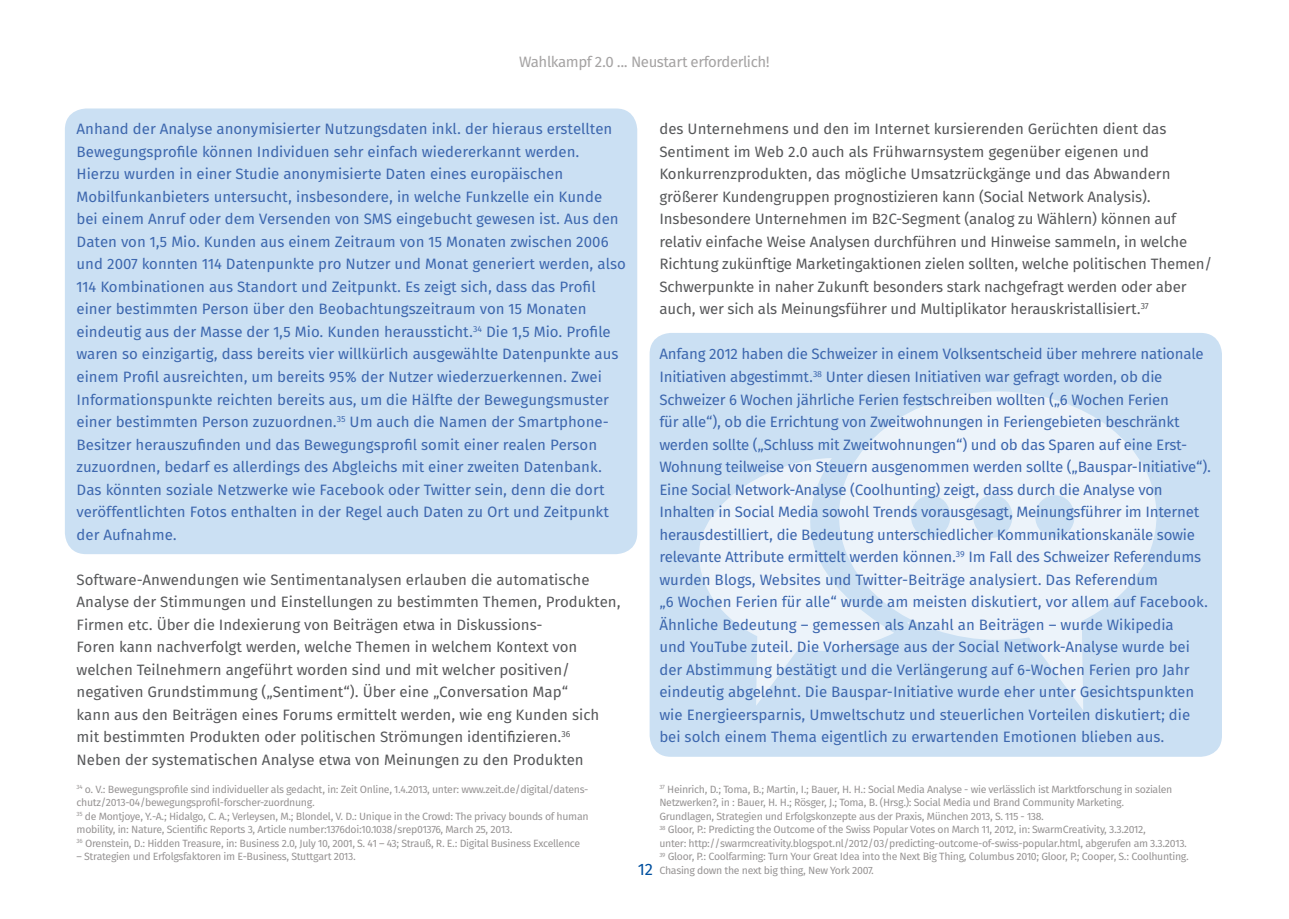
<style>
.page{position:relative;width:1289px;height:919px;background:#fff}
.page>*{position:absolute;margin:0;border:0;box-sizing:border-box;transform-origin:0 0}
.t1{font:15px/22.5px "Fira Sans OT";color:#3d67ae}
.t2{font:15px/22.5px "Fira Sans OT";color:#57585a}
.t3{font:15px "Fira Sans OT";letter-spacing:-.03em;color:#a5a3a3}
.t4{font:10.5px/13.5px "Fira Sans OT";letter-spacing:-.03em;color:#979494}
.s1{font-size:16.5px;color:#01509f}
</style>
<div class="page">
<div style="left:649px;top:333px;width:572px;height:423px;background:#cbe0f3;border-radius:21px"></div>
<svg style="left:699px;top:391px;width:457px;height:319px;fill:#ecf3fa"></svg>
<div style="left:911px;top:495px;width:39px;height:42px;background:#cbe0f3;border-radius:50%"></div>
<div style="left:973px;top:495px;width:39px;height:42px;background:#cbe0f3;border-radius:50%"></div>
<div style="left:1035px;top:495px;width:39px;height:42px;background:#cbe0f3;border-radius:50%"></div>
<div style="left:65px;top:108px;width:572px;height:446px;background:#cbe0f3;border-radius:21px"></div>
<p class="t3" style="left:519px;top:51px;width:252px">Wahlkampf 2.0 ... Neustart erforderlich!</p>
<p class="t1" style="left:77px;top:119px;width:551px">Anhand der Analyse anonymisierter Nutzungsdaten inkl. der hieraus erstellten Bewegungsprofile können Individuen sehr einfach wiedererkannt werden.<br>Hierzu wurden in einer Studie anonymisierte Daten eines europäischen Mobilfunkanbieters untersucht, insbesondere, in welche Funkzelle ein Kunde bei einem Anruf oder dem Versenden von SMS eingebucht gewesen ist. Aus den Daten von 1,5 Mio. Kunden aus einem Zeitraum von 15 Monaten zwischen 2006 und 2007 konnten 114 Datenpunkte pro Nutzer und Monat generiert werden, also 114 Kombinationen aus Standort und Zeitpunkt. Es zeigt sich, dass das Profil einer bestimmten Person über den Beobachtungszeitraum von 15 Monaten eindeutig aus der Masse der 1,5 Mio. Kunden heraussticht.<sup>34</sup> Die 1,5 Mio. Profile waren so einzigartig, dass bereits vier willkürlich ausgewählte Datenpunkte aus einem Profil ausreichten, um bereits 95% der Nutzer wiederzuerkennen. Zwei Informationspunkte reichten bereits aus, um die Hälfte der Bewegungsmuster einer bestimmten Person zuzuordnen.<sup>35</sup> Um auch die Namen der Smartphone-Besitzer herauszufinden und das Bewegungsprofil somit einer realen Person zuzuordnen, bedarf es allerdings des Abgleichs mit einer zweiten Datenbank.<br>Das könnten soziale Netzwerke wie Facebook oder Twitter sein, denn die dort veröffentlichten Fotos enthalten in der Regel auch Daten zu Ort und Zeitpunkt der Aufnahme.</p>
<p class="t2" style="left:77px;top:569px;width:545px">Software-Anwendungen wie Sentimentanalysen erlauben die automatische Analyse der Stimmungen und Einstellungen zu bestimmten Themen, Produkten, Firmen etc. Über die Indexierung von Beiträgen etwa in Diskussions-<br>Foren kann nachverfolgt werden, welche Themen in welchem Kontext von welchen Teilnehmern angeführt worden sind und mit welcher positiven/ negativen Grundstimmung („Sentiment“). Über eine „Conversation Map“<br>kann aus den Beiträgen eines Forums ermittelt werden, wie eng Kunden sich mit bestimmten Produkten oder politischen Strömungen identifizieren.<sup>36<br></sup>Neben der systematischen Analyse etwa von Meinungen zu den Produkten</p>
<p class="t4" style="left:77px;top:783px;width:513px"><sup>34</sup> o. V.: Bewegungsprofile sind individueller als gedacht, in: Zeit Online, 1.4.2013, unter: www.zeit.de/digital/datens&shy;chutz/2013-04/bewegungsprofil-forscher-zuordnung.<br><sup>35</sup> de Montjoye, Y.-A.; Hidalgo, C. A.; Verleysen, M.; Blondel, V. D.: Unique in the Crowd: The privacy bounds of human mobility, in: Nature, Scientific Reports 3, Article number:1376doi:10.1038/srep01376, March 25, 2013.<br><sup>36</sup> Orenstein, D.: Hidden Treasure, in: Business 2.0, July 10, 2001, S. 41 – 43; Strauß, R. E.: Digital Business Excellence</p>
<p class="t4" style="left:77px;top:850px;width:281px">– Strategien und Erfolgsfaktoren im E-Business, Stuttgart 2013.</p>
<p class="t2" style="left:659px;top:119px;width:554px">des Unternehmens und den im Internet kursierenden Gerüchten dient das Sentiment im Web 2.0 auch als Frühwarnsystem gegenüber eigenen und Konkurrenzprodukten, das mögliche Umsatzrückgänge und das Abwandern größerer Kundengruppen prognostizieren kann (Social Network Analysis).<br>Insbesondere Unternehmen im B2C-Segment (analog zu Wählern) können auf relativ einfache Weise Analysen durchführen und Hinweise sammeln, in welche Richtung zukünftige Marketingaktionen zielen sollten, welche politischen Themen/ Schwerpunkte in naher Zukunft besonders stark nachgefragt werden oder aber auch, wer sich als Meinungsführer und Multiplikator herauskristallisiert.<sup>37</sup></p>
<p class="t1" style="left:659px;top:344px;width:553px">Anfang 2012 haben die Schweizer in einem Volksentscheid über mehrere nationale Initiativen abgestimmt.<sup>38</sup> Unter diesen Initiativen war gefragt worden, ob die Schweizer 6 Wochen jährliche Ferien festschreiben wollten („6 Wochen Ferien<br>für alle“), ob die Errichtung von Zweitwohnungen in Feriengebieten beschränkt werden sollte („Schluss mit Zweitwohnungen“) und ob das Sparen auf eine Erst-Wohnung teilweise von Steuern ausgenommen werden sollte („Bauspar-Initiative“).<br>Eine Social Network-Analyse (Coolhunting) zeigt, dass durch die Analyse von Inhalten in Social Media sowohl Trends vorausgesagt, Meinungsführer im Internet herausdestilliert, die Bedeutung unterschiedlicher Kommunikationskanäle sowie relevante Attribute ermittelt werden können.<sup>39</sup> Im Fall des Schweizer Referendums wurden Blogs, Websites und Twitter-Beiträge analysiert. Das Referendum<br>„6 Wochen Ferien für alle“ wurde am meisten diskutiert, vor allem auf Facebook.<br>Ähnliche Bedeutung – gemessen als Anzahl an Beiträgen – wurde Wikipedia<br>und YouTube zuteil. Die Vorhersage aus der Social Network-Analyse wurde bei der Abstimmung bestätigt und die Verlängerung auf 6-Wochen Ferien pro Jahr eindeutig abgelehnt. Die Bauspar-Initiative wurde eher unter Gesichtspunkten wie Energieersparnis, Umweltschutz und steuerlichen Vorteilen diskutiert; die bei solch einem Thema eigentlich zu erwartenden Emotionen blieben aus.</p>
<p class="t4" style="left:659px;top:783px;width:514px"><sup>37</sup> Heinrich, D.; Toma, B.; Martin, I.; Bauer, H. H.: Social Media Analyse - wie verlässlich ist Marktforschung in sozialen</p>
<p class="t4" style="left:659px;top:796px;width:466px">Netzwerken?, in : Bauer, H. H.; Rösger, J.; Toma, B. (Hrsg.): Social Media und Brand Community Marketing.</p>
<p class="t4" style="left:659px;top:810px;width:386px">Grundlagen, Strategien und Erfolgskonzepte aus der Praxis, München 2013, S. 115 - 138.</p>
<p class="t4" style="left:659px;top:823px;width:488px"><sup>38</sup> Gloor, P.: Predicting the Outcome of the Swiss Popular Votes on March 11, 2012, in: SwarmCreativity, 3.3.2012,</p>
<p class="t4" style="left:659px;top:837px;width:529px">unter: http://swarmcreativity.blogspot.nl/2012/03/predicting-outcome-of-swiss-popular.html, abgerufen am 3.3.2013.</p>
<p class="t4" style="left:659px;top:850px;width:531px"><sup>39</sup> Gloor, P.: Coolfarming: Turn Your Great Idea into the Next Big Thing, Columbus 2010; Gloor, P.; Cooper, S.: Coolhunting.</p>
<p class="t4" style="left:638px;top:864px;width:237px"><span class="s1">12</span> Chasing down the next big thing, New York 2007.</p>
</div>
